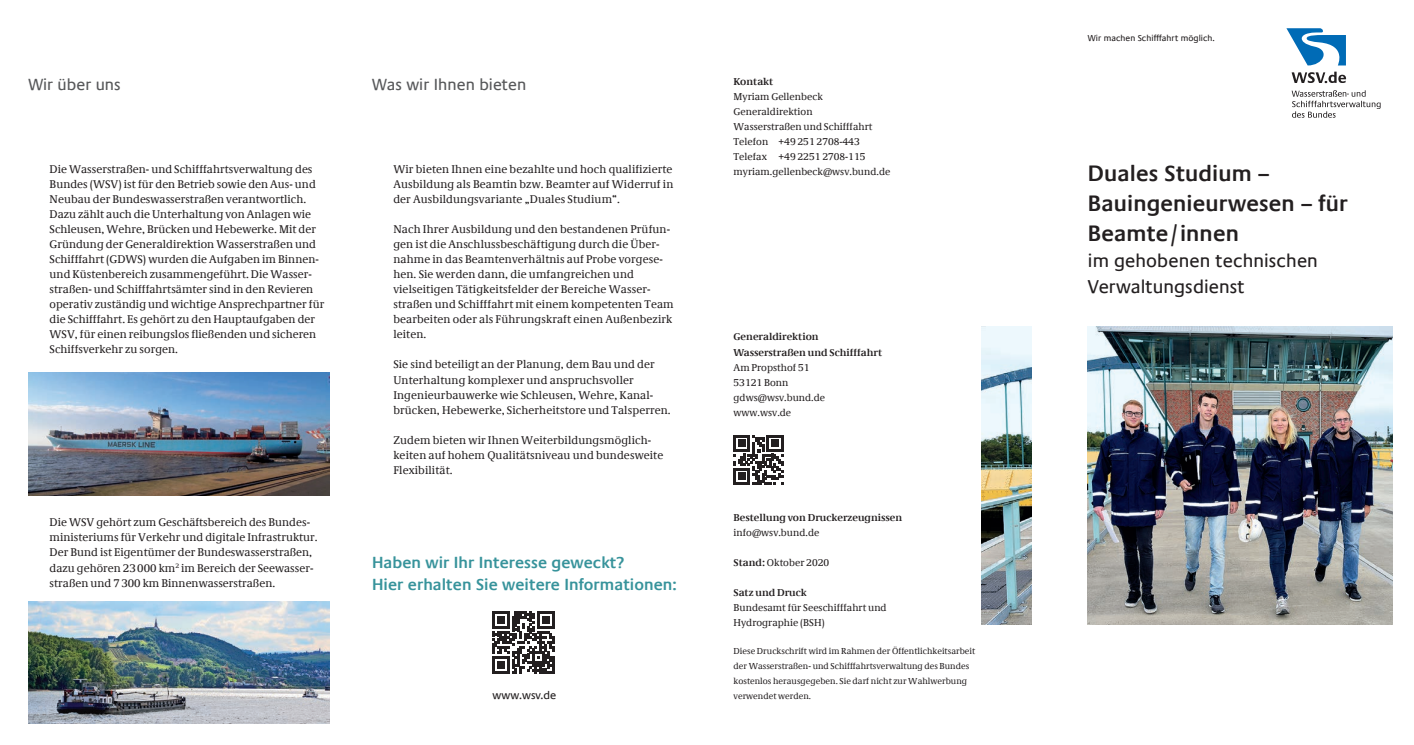
<style>
.page{position:relative;width:1414px;height:745px;background:#fff}
.page>*{position:absolute;margin:0;border:0;box-sizing:border-box;transform-origin:0 0}
.t1{font:600 22.5px/30px "Praxis Com";letter-spacing:.005em;color:#231f20}
.t2{font:18.75px/26.2px "Praxis Com";letter-spacing:.005em;color:#231f20}
.t3{font:600 16.25px/22.5px "Praxis Com";letter-spacing:.005em;color:#37939b}
.t4{font:16.25px "Praxis Com";letter-spacing:.005em;color:#57585a}
.t5{font:11.25px/15px "Demos Com";letter-spacing:.005em;color:#231f20}
.t6{font:11.25px "Praxis Com";letter-spacing:.005em;color:#231f20}
.t7{font:10px/15px "Demos Com";letter-spacing:.005em;color:#231f20}
.t8{font:700 10px/15px "Demos Com";letter-spacing:.005em;color:#231f20}
.t9{font:8.75px/15px "Demos Com";letter-spacing:.005em;color:#231f20}
.t10{font:8.75px "Praxis Com";letter-spacing:.005em;color:#231f20}
.s1{font-weight:700}
</style>
<div class="page">
<img style="left:1088px;top:326px;width:305px;height:298px">
<img style="left:982px;top:326px;width:49px;height:298px">
<svg style="left:1291px;top:90px;width:89px;height:28px"></svg>
<svg style="left:1286px;top:28px;width:60px;height:37px"></svg>
<svg style="left:1291px;top:72px;width:55px;height:11px"></svg>
<img style="left:28px;top:372px;width:302px;height:123px">
<img style="left:28px;top:601px;width:302px;height:122px">
<svg style="left:492px;top:611px;width:63px;height:62px"></svg>
<svg style="left:733px;top:435px;width:50px;height:49px"></svg>
<h3 class="t4" style="left:28px;top:75px;width:94px">Wir über uns</h3>
<p class="t5" style="left:50px;top:162px;width:276px">Die Wasserstraßen- und Schifffahrtsverwaltung des Bundes (WSV) ist für den Betrieb sowie den Aus- und Neubau der Bundeswasserstraßen verantwortlich.<br>Dazu zählt auch die Unterhaltung von Anlagen wie Schleusen, Wehre, Brücken und Hebewerke. Mit der Gründung der Generaldirektion Wasserstraßen und Schifffahrt (GDWS) wurden die Aufgaben im Binnen&shy;und Küstenbereich zusammengeführt. Die Wasser&shy;straßen- und Schifffahrtsämter sind in den Revieren operativ zuständig und wichtige Ansprechpartner für die Schifffahrt. Es gehört zu den Hauptaufgaben der WSV, für einen reibungslos fließenden und sicheren Schiffsverkehr zu sorgen.</p>
<p class="t5" style="left:50px;top:515px;width:270px">Die WSV gehört zum Geschäftsbereich des Bundes&shy;ministeriums für Verkehr und digitale Infrastruktur.<br>Der Bund ist Eigentümer der Bundeswasserstraßen, dazu gehören 23000 km<sup>2</sup> im Bereich der Seewasser&shy;straßen und 7300 km Binnenwasserstraßen.</p>
<h3 class="t4" style="left:372px;top:75px;width:156px">Was wir Ihnen bieten</h3>
<p class="t5" style="left:393px;top:162px;width:281px;text-align:justify">Wir bieten Ihnen eine bezahlte und hoch qualifizierte Ausbildung als Beamtin bzw. Beamter auf Widerruf in der Ausbildungsvariante „Duales Studium“.</p>
<p class="t5" style="left:393px;top:222px;width:282px">Nach Ihrer Ausbildung und den bestandenen Prüfun&shy;gen ist die Anschlussbeschäftigung durch die Über&shy;nahme in das Beamtenverhältnis auf Probe vorgese&shy;hen. Sie werden dann, die umfangreichen und vielseitigen Tätigkeitsfelder der Bereiche Wasser&shy;straßen und Schifffahrt mit einem kompetenten Team bearbeiten oder als Führungskraft einen Außenbezirk leiten.</p>
<p class="t5" style="left:393px;top:357px;width:279px">Sie sind beteiligt an der Planung, dem Bau und der Unterhaltung komplexer und anspruchsvoller Ingenieurbauwerke wie Schleusen, Wehre, Kanal&shy;brücken, Hebewerke, Sicherheitstore und Talsperren.</p>
<p class="t5" style="left:393px;top:432px;width:271px">Zudem bieten wir Ihnen Weiterbildungsmöglich&shy;keiten auf hohem Qualitätsniveau und bundesweite<br>Flexibilität.</p>
<h3 class="t3" style="left:372px;top:550px;width:306px">Haben wir Ihr Interesse geweckt?<br>Hier erhalten Sie weitere Informationen:</h3>
<p class="t6" style="left:493px;top:688px;width:65px">www.wsv.de</p>
<p class="t8" style="left:733px;top:74px;width:41px">Kontakt</p>
<p class="t7" style="left:733px;top:89px;width:158px">Myriam Gellenbeck<br>Generaldirektion<br>Wasserstraßen und Schifffahrt<br>Telefon +49 251 2708-443<br>Telefax +49 2251 2708-115 myriam.gellenbeck@wsv.bund.de</p>
<p class="t8" style="left:733px;top:329px;width:150px">Generaldirektion<br>Wasserstraßen und Schifffahrt</p>
<p class="t7" style="left:733px;top:359px;width:93px">Am Propsthof 51<br>53121 Bonn gdws@wsv.bund.de www.wsv.de</p>
<p class="t8" style="left:733px;top:509px;width:170px">Bestellung von Druckerzeugnissen</p>
<p class="t7" style="left:733px;top:524px;width:87px">info@wsv.bund.de</p>
<p class="t7" style="left:733px;top:554px;width:97px"><span class="s1">Stand:</span> Oktober 2020</p>
<p class="t8" style="left:733px;top:584px;width:75px">Satz und Druck</p>
<p class="t7" style="left:733px;top:599px;width:155px">Bundesamt für Seeschifffahrt und<br>Hydrographie (BSH)</p>
<p class="t9" style="left:733px;top:643px;width:243px">Diese Druckschrift wird im Rahmen der Öffentlichkeitsarbeit der Wasserstraßen- und Schifffahrtsverwaltung des Bundes kostenlos herausgegeben. Sie darf nicht zur Wahlwerbung verwendet werden.</p>
<p class="t10" style="left:1088px;top:33px;width:128px">Wir machen Schifffahrt möglich.</p>
<h1 class="t1" style="left:1088px;top:158px;width:261px">Duales Studium –<br>Bauingenieurwesen – für<br>Beamte/innen</h1>
<h2 class="t2" style="left:1088px;top:247px;width:232px">im gehobenen technischen<br>Verwaltungsdienst</h2>
</div>
